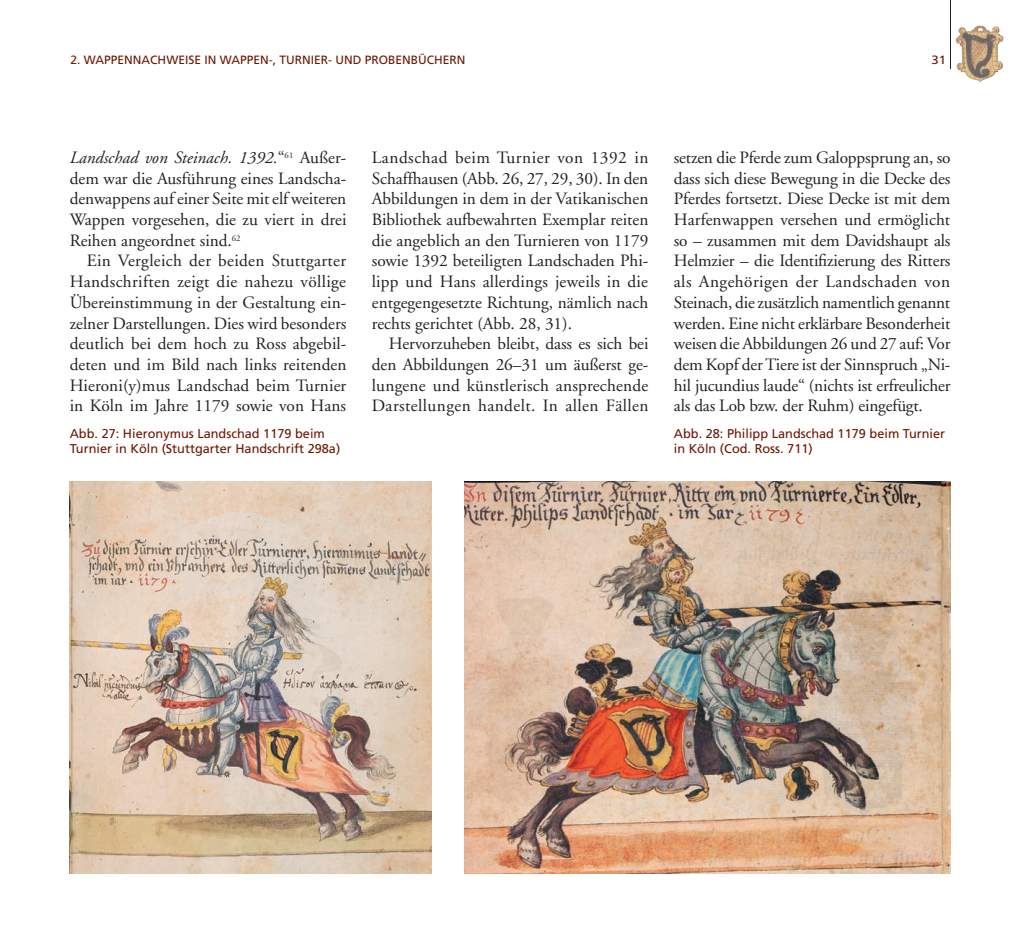
<style>
.page{position:relative;width:1033px;height:948px;background:#fff}
.page>*{position:absolute;margin:0;border:0;box-sizing:border-box;transform-origin:0 0}
.t1{font:17.25px/20.7px "Adobe Garamond";color:#231f20;text-align:justify}
.t2{font:12.75px/15.3px "Frutiger";color:#6d1701}
.t3{font:12px "Frutiger";color:#6d1701}
.t4{font:12px "Frutiger";color:#6d1701;scale:1.1 1}
.s1{font-style:italic}
</style>
<div class="page">
<hr style="left:950px;top:0;width:1px;height:69px;background:#231f20">
<img style="left:997px;top:26px;width:6px;height:46px">
<img style="left:955px;top:25px;width:42px;height:58px">
<img style="left:70px;top:481px;width:361px;height:392px">
<img style="left:464px;top:481px;width:486px;height:392px">
<p class="t3" style="left:70px;top:53px;width:396px">2. WAPPENNACHWEISE IN WAPPEN-, TURNIER- UND PROBENBÜCHERN</p>
<p class="t4" style="left:931px;top:53px;width:15px">31</p>
<p class="t1" style="left:70px;top:147px;width:278px"><span class="s1">Landschad von Steinach. 1392.</span>“<sup>61</sup> Außer&shy;dem war die Ausführung eines Landscha&shy;denwappens auf einer Seite mit elf weiteren Wappen vorgesehen, die zu viert in drei Reihen angeordnet sind.<sup>62</sup></p>
<p class="t1" style="left:70px;top:251px;width:278px;text-indent:17px">Ein Vergleich der beiden Stuttgarter Handschriften zeigt die nahezu völlige Übereinstimmung in der Gestaltung ein&shy;zelner Darstellungen. Dies wird besonders deutlich bei dem hoch zu Ross abgebil&shy;deten und im Bild nach links reitenden Hieroni(y)mus Landschad beim Turnier in Köln im Jahre 1179 sowie von Hans</p>
<p class="t2" style="left:70px;top:425px;width:272px">Abb. 27: Hieronymus Landschad 1179 beim<br>Turnier in Köln (Stuttgarter Handschrift 298a)</p>
<p class="t2" style="left:674px;top:425px;width:273px">Abb. 28: Philipp Landschad 1179 beim Turnier in Köln (Cod. Ross. 711)</p>
<p class="t1" style="left:372px;top:147px;width:278px">Landschad beim Turnier von 1392 in Schaffhausen (Abb. 26, 27, 29, 30). In den Abbildungen in dem in der Vatikanischen Bibliothek aufbewahrten Exemplar reiten die angeblich an den Turnieren von 1179 sowie 1392 beteiligten Landschaden Phi&shy;lipp und Hans allerdings jeweils in die entgegengesetzte Richtung, nämlich nach rechts gerichtet (Abb. 28, 31).</p>
<p class="t1" style="left:372px;top:334px;width:278px;text-indent:17px">Hervorzuheben bleibt, dass es sich bei den Abbildungen 26–31 um äußerst ge&shy;lungene und künstlerisch ansprechende Darstellungen handelt. In allen Fällen</p>
<p class="t1" style="left:674px;top:147px;width:278px">setzen die Pferde zum Galoppsprung an, so dass sich diese Bewegung in die Decke des Pferdes fortsetzt. Diese Decke ist mit dem Harfenwappen versehen und ermöglicht so – zusammen mit dem Davidshaupt als Helmzier – die Identifizierung des Ritters als Angehörigen der Landschaden von Steinach, die zusätzlich namentlich genannt werden. Eine nicht erklärbare Besonderheit weisen die Abbildungen 26 und 27 auf: Vor dem Kopf der Tiere ist der Sinnspruch „Ni&shy;hil jucundius laude“ (nichts ist erfreulicher als das Lob bzw. der Ruhm) eingefügt.</p>
</div>
